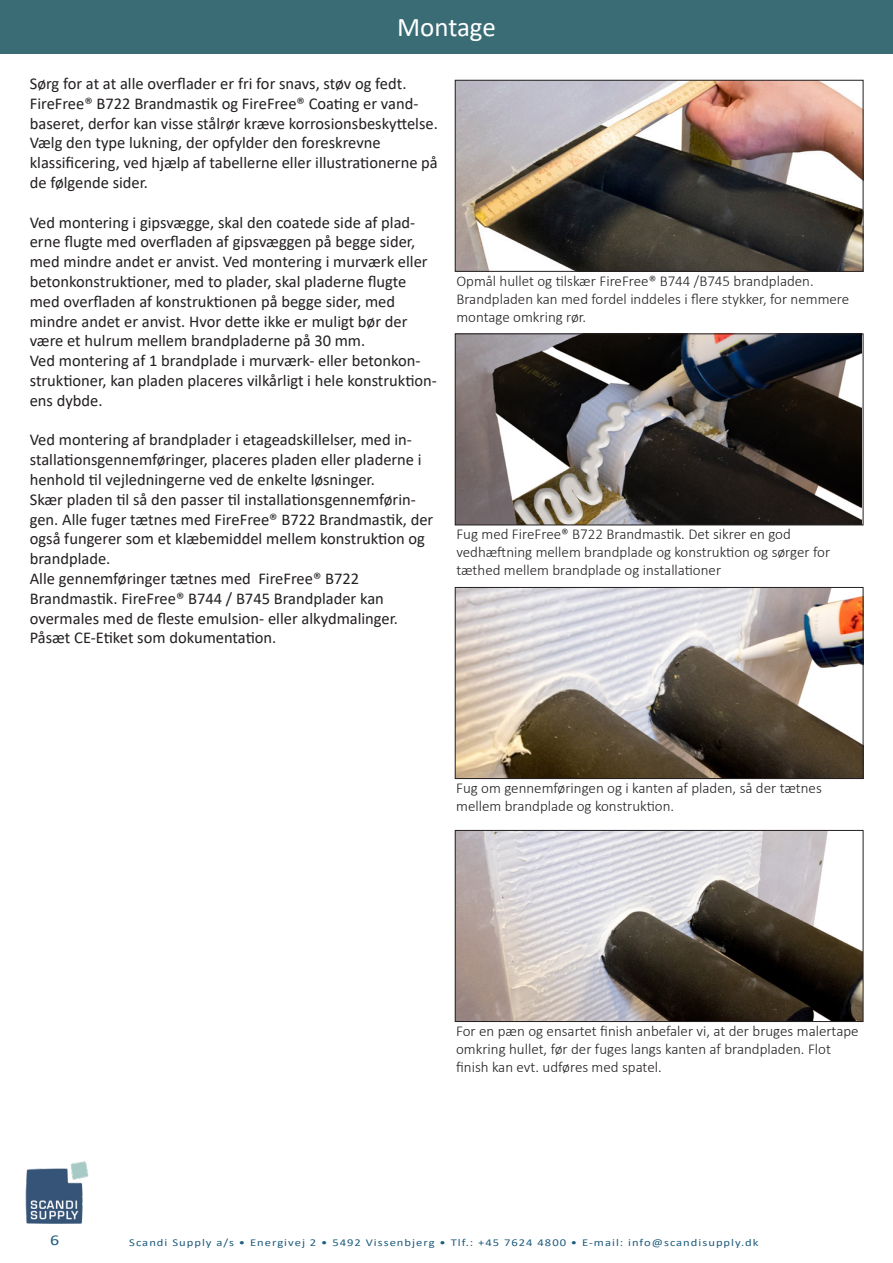
<style>
.page{position:relative;width:893px;height:1263px;background:#fff}
.page>*{position:absolute;margin:0;border:0;box-sizing:border-box;transform-origin:0 0}
.t1{font:27px "Calibri";letter-spacing:-.005em;color:#fff}
.t2{font:16.5px/19.8px "Calibri";color:#231f20}
.t3{font:300 15px/18px "Calibri";color:#231f20}
.t4{font:15px "Calibri";color:#1f5d7e;scale:1.2 1}
.t5{font:10.5px "Calibri";letter-spacing:.08em;color:#1f5d7e;scale:1.2 1}
</style>
<div class="page">
<div style="left:0;top:0;width:893px;height:54px;background:#3a6c76"></div>
<img style="left:25px;top:1161px;width:64px;height:63px">
<img style="left:457px;top:832px;width:404px;height:188px">
<div style="left:455px;top:830px;width:408px;height:192px;border:1px solid #231f20"></div>
<img style="left:457px;top:82px;width:404px;height:187px">
<div style="left:455px;top:80px;width:408px;height:191px;border:1px solid #231f20"></div>
<img style="left:457px;top:589px;width:404px;height:188px">
<div style="left:455px;top:587px;width:408px;height:192px;border:1px solid #231f20"></div>
<img style="left:457px;top:336px;width:404px;height:187px">
<div style="left:455px;top:334px;width:408px;height:191px;border:1px solid #231f20"></div>
<h1 class="t1" style="left:397px;top:9px;width:100px">Montage</h1>
<p class="t2" style="left:30px;top:73px;width:378px">Sørg for at at alle overflader er fri for snavs, støv og fedt.</p>
<p class="t2" style="left:30px;top:93px;width:410px">FireFree® B722 Brandmastik og FireFree® Coating er vand&shy;baseret, derfor kan visse stålrør kræve korrosionsbeskyttelse.</p>
<p class="t2" style="left:30px;top:133px;width:352px">Vælg den type lukning, der opfylder den foreskrevne</p>
<p class="t2" style="left:30px;top:152px;width:410px">klassificering, ved hjælp af tabellerne eller illustrationerne på de følgende sider.</p>
<p class="t2" style="left:30px;top:212px;width:399px">Ved montering i gipsvægge, skal den coatede side af plad&shy;erne flugte med overfladen af gipsvæggen på begge sider, med mindre andet er anvist. Ved montering i murværk eller betonkonstruktioner, med to plader, skal pladerne flugte med overfladen af konstruktionen på begge sider, med</p>
<p class="t2" style="left:30px;top:311px;width:379px">mindre andet er anvist. Hvor dette ikke er muligt bør der være et hulrum mellem brandpladerne på 30 mm.</p>
<p class="t2" style="left:30px;top:350px;width:409px">Ved montering af 1 brandplade i murværk- eller betonkon&shy;struktioner, kan pladen placeres vilkårligt i hele konstruktion&shy;ens dybde.</p>
<p class="t2" style="left:30px;top:430px;width:393px">Ved montering af brandplader i etageadskillelser, med in&shy;stallationsgennemføringer, placeres pladen eller pladerne i henhold til vejledningerne ved de enkelte løsninger.</p>
<p class="t2" style="left:30px;top:489px;width:405px">Skær pladen til så den passer til installationsgennemførin&shy;gen. Alle fuger tætnes med FireFree® B722 Brandmastik, der også fungerer som et klæbemiddel mellem konstruktion og brandplade.</p>
<p class="t2" style="left:30px;top:568px;width:331px">Alle gennemføringer tætnes med FireFree® B722</p>
<p class="t2" style="left:30px;top:588px;width:356px">Brandmastik. FireFree® B744 / B745 Brandplader kan</p>
<p class="t2" style="left:30px;top:608px;width:370px">overmales med de fleste emulsion- eller alkydmalinger.</p>
<p class="t2" style="left:30px;top:628px;width:248px">Påsæt CE-Etiket som dokumentation.</p>
<p class="t3" style="left:456px;top:272px;width:394px">Opmål hullet og tilskær FireFree® B744 /B745 brandpladen.<br>Brandpladen kan med fordel inddeles i flere stykker, for nemmere montage omkring rør.</p>
<p class="t3" style="left:456px;top:525px;width:375px">Fug med FireFree® B722 Brandmastik. Det sikrer en god vedhæftning mellem brandplade og konstruktion og sørger for tæthed mellem brandplade og installationer</p>
<p class="t3" style="left:456px;top:779px;width:367px">Fug om gennemføringen og i kanten af pladen, så der tætnes mellem brandplade og konstruktion.</p>
<p class="t3" style="left:456px;top:1022px;width:404px">For en pæn og ensartet finish anbefaler vi, at der bruges malertape omkring hullet, før der fuges langs kanten af brandpladen. Flot finish kan evt. udføres med spatel.</p>
<p class="t4" style="left:50px;top:1230px;width:9px">6</p>
<p class="t5" style="left:129px;top:1235px;width:526px">Scandi Supply a/s • Energivej 2 • 5492 Vissenbjerg • Tlf.: +45 7624 4800 • E-mail: info@scandisupply.dk</p>
</div>
